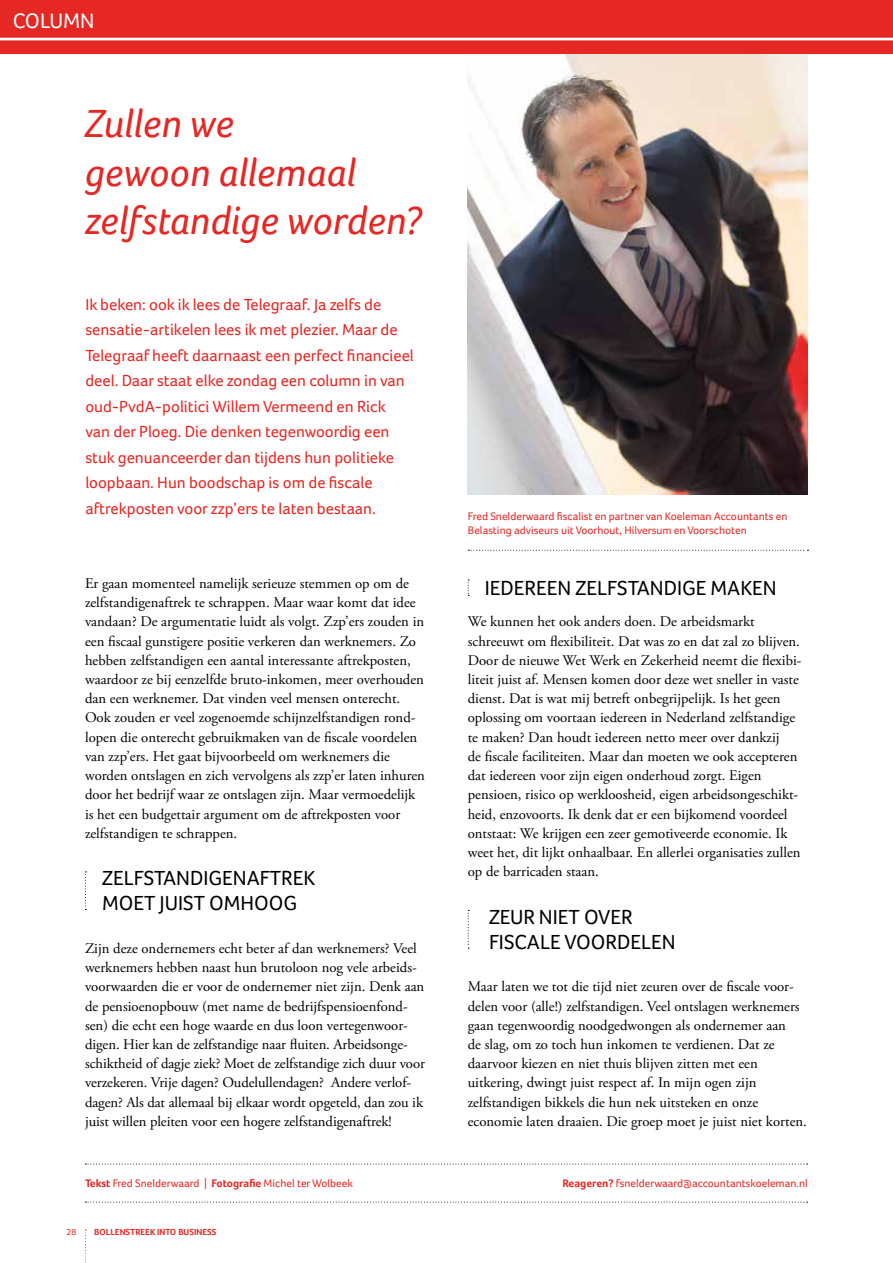
<style>
.page{position:relative;width:893px;height:1263px;background:#fff}
.page>*{position:absolute;margin:0;border:0;box-sizing:border-box;transform-origin:0 0}
.t1{font:italic 40.5px/48.6px "Foco";color:#e52824}
.t2{font:21.6px "Foco";color:#fff}
.t3{font:21px/25.2px "Foco";color:#000}
.t4{font:16.5px/25.5px "Foco";color:#e52824}
.t5{font:14.7px/19.2px "Adobe Garamond Pro";color:#000}
.t6{font:11.25px/13.5px "Foco";color:#e52824}
.t7{font:700 9px "Foco";color:#e52824}
.t8{font:9px "Foco";color:#e52824}
.s1{font-weight:700}
</style>
<div class="page">
<img style="left:468px;top:53px;width:340px;height:441px">
<svg style="left:85px;top:1202px;width:723px;height:1px"></svg>
<svg style="left:85px;top:1163px;width:723px;height:1px"></svg>
<svg style="left:468px;top:550px;width:340px;height:1px"></svg>
<div style="left:0;top:0;width:893px;height:53px;background:#e52824"></div>
<svg style="left:85px;top:1229px;width:1px;height:34px"></svg>
<svg style="left:85px;top:871px;width:1px;height:39px"></svg>
<svg style="left:468px;top:910px;width:1px;height:39px"></svg>
<svg style="left:468px;top:580px;width:1px;height:16px"></svg>
<hr style="left:0;top:38px;width:893px;height:2px;background:#fff">
<h2 class="t2" style="left:13px;top:8px;width:15px">COLUMN</h2>
<h1 class="t1" style="left:84px;top:99px;width:339px">Zullen we<br>gewoon allemaal zelfstandige worden?</h1>
<p class="t4" style="left:85px;top:291px;width:330px">Ik beken: ook ik lees de Telegraaf. Ja zelfs de sensatie-artikelen lees ik met plezier. Maar de Telegraaf heeft daarnaast een perfect financieel deel. Daar staat elke zondag een column in van oud-PvdA-politici Willem Vermeend en Rick van der Ploeg. Die denken tegenwoordig een stuk genuanceerder dan tijdens hun politieke loopbaan. Hun boodschap is om de fiscale aftrekposten voor zzp’ers te laten bestaan.</p>
<p class="t5" style="left:85px;top:574px;width:341px">Er gaan momenteel namelijk serieuze stemmen op om de zelfstandigenaftrek te schrappen. Maar waar komt dat idee vandaan? De argumentatie luidt als volgt. Zzp’ers zouden in een fiscaal gunstigere positie verkeren dan werknemers. Zo hebben zelfstandigen een aantal interessante aftrekposten, waardoor ze bij eenzelfde bruto-inkomen, meer overhouden dan een werknemer. Dat vinden veel mensen onterecht.<br>Ook zouden er veel zogenoemde schijnzelfstandigen rond&shy;lopen die onterecht gebruikmaken van de fiscale voordelen van zzp’ers. Het gaat bijvoorbeeld om werknemers die worden ontslagen en zich vervolgens als zzp’er laten inhuren door het bedrijf waar ze ontslagen zijn. Maar vermoedelijk is het een budgettair argument om de aftrekposten voor zelfstandigen te schrappen.</p>
<h3 class="t3" style="left:102px;top:865px;width:215px">Zelfstandigenaftrek moet juist omhoog</h3>
<p class="t5" style="left:85px;top:939px;width:341px">Zijn deze ondernemers echt beter af dan werknemers? Veel werknemers hebben naast hun brutoloon nog vele arbeids&shy;voorwaarden die er voor de ondernemer niet zijn. Denk aan de pensioenopbouw (met name de bedrijfspensioenfond&shy;sen) die echt een hoge waarde en dus loon vertegenwoor&shy;digen. Hier kan de zelfstandige naar fluiten. Arbeidsonge&shy;schiktheid of dagje ziek? Moet de zelfstandige zich duur voor verzekeren. Vrije dagen? Oudelullendagen? Andere verlof&shy;dagen? Als dat allemaal bij elkaar wordt opgeteld, dan zou ik juist willen pleiten voor een hogere zelfstandigenaftrek!</p>
<p class="t6" style="left:85px;top:1176px;width:269px"><span class="s1">Tekst</span> Fred Snelderwaard | <span class="s1">Fotografie</span> Michel ter Wolbeek</p>
<p class="t8" style="left:67px;top:1227px;width:11px">28</p>
<p class="t7" style="left:94px;top:1227px;width:124px">BOLLENSTREEK INTO BUSINESS</p>
<p class="t6" style="left:468px;top:509px;width:321px">Fred Snelderwaard fiscalist en partner van Koeleman Accountants en<br>Belasting adviseurs uit Voorhout, H ilversum en Voorschoten</p>
<h3 class="t3" style="left:468px;top:575px;width:310px">I edereen zelfstandige maken</h3>
<p class="t5" style="left:468px;top:613px;width:335px">We kunnen het ook anders doen. De arbeidsmarkt schreeuwt om flexibiliteit. Dat was zo en dat zal zo blijven.<br>Door de nieuwe Wet Werk en Zekerheid neemt die flexibi&shy;liteit juist af. Mensen komen door deze wet sneller in vaste dienst. Dat is wat mij betreft onbegrijpelijk. Is het geen oplossing om voortaan iedereen in Nederland zelfstandige te maken? Dan houdt iedereen netto meer over dankzij<br>de fiscale faciliteiten. Maar dan moeten we ook accepteren dat iedereen voor zijn eigen onderhoud zorgt. Eigen pensioen, risico op werkloosheid, eigen arbeidsongeschikt&shy;heid, enzovoorts. Ik denk dat er een bijkomend voordeel ontstaat: We krijgen een zeer gemotiveerde economie. Ik weet het, dit lijkt onhaalbaar. En allerlei organisaties zullen op de barricaden staan.</p>
<h3 class="t3" style="left:489px;top:904px;width:188px">Zeur niet over fiscale voordelen</h3>
<p class="t5" style="left:468px;top:977px;width:341px">Maar laten we tot die tijd niet zeuren over de fiscale voor&shy;delen voor (alle!) zelfstandigen. Veel ontslagen werknemers gaan tegenwoordig noodgedwongen als ondernemer aan<br>de slag, om zo toch hun inkomen te verdienen. Dat ze daarvoor kiezen en niet thuis blijven zitten met een uitkering, dwingt juist respect af. In mijn ogen zijn zelfstandigen bikkels die hun nek uitsteken en onze economie laten draaien. Die groep moet je juist niet korten.</p>
<p class="t6" style="left:562px;top:1176px;width:247px"><span class="s1">Reageren?</span> fsnelderwaard@accountantskoeleman.nl</p>
</div>
